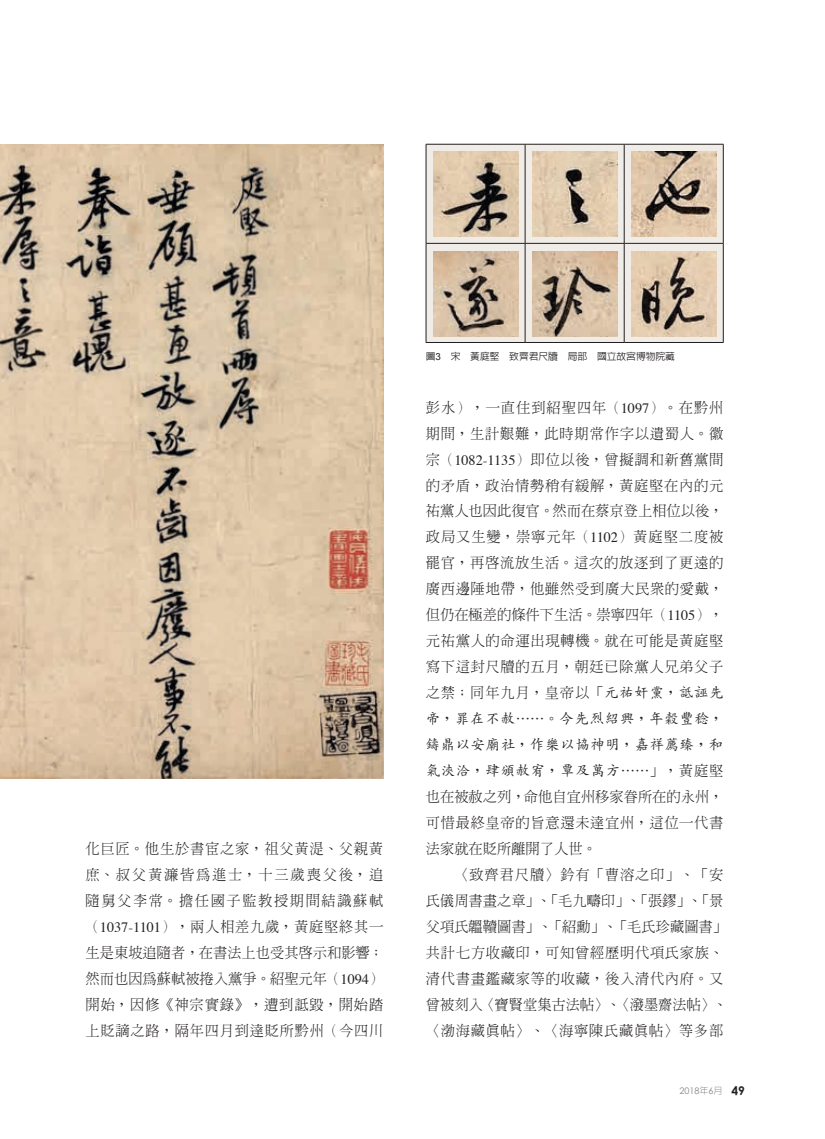
<style>
.page{position:relative;width:825px;height:1139px;background:#fff}
.page>*{position:absolute;margin:0;border:0;box-sizing:border-box;transform-origin:0 0}
.t1{font:300 14.25px/26px "AR Ming B5";letter-spacing:.05em;color:#231f20;text-align:justify}
.t2{font:500 14.25px/26px "AR Kai B5";letter-spacing:.065em;color:#231f20;text-align:justify}
.t3{font:500 9.75px "AR Hei B5";color:#231f20}
.t4{font:9px "Century Gothic";color:#808285}
.s1{font-family:"Times";font-weight:400}
.s2{font-family:"Arial";font-weight:400}
.s3{font-family:"AR Kai B5";font-weight:500}
.s4{font-family:"AR Ming B5";font-weight:300}
.s5{font-family:"AR Hei B5";font-weight:300}
.s6{font-weight:700;font-size:12px;color:#231f20}
</style>
<div class="page">
<img style="left:0;top:144px;width:383px;height:634px">
<svg style="left:427px;top:145px;width:296px;height:197px;background:#eae5de"></svg>
<hr style="left:426px;top:144px;width:99px;height:1px;background:#231f20">
<hr style="left:426px;top:144px;width:1px;height:99px;background:#231f20">
<hr style="left:525px;top:144px;width:99px;height:1px;background:#231f20">
<hr style="left:525px;top:144px;width:1px;height:99px;background:#231f20">
<hr style="left:624px;top:144px;width:99px;height:1px;background:#231f20">
<hr style="left:624px;top:144px;width:1px;height:99px;background:#231f20">
<hr style="left:723px;top:144px;width:1px;height:99px;background:#231f20">
<hr style="left:426px;top:243px;width:99px;height:1px;background:#231f20">
<hr style="left:426px;top:243px;width:1px;height:99px;background:#231f20">
<hr style="left:525px;top:243px;width:99px;height:1px;background:#231f20">
<hr style="left:525px;top:243px;width:1px;height:99px;background:#231f20">
<hr style="left:624px;top:243px;width:99px;height:1px;background:#231f20">
<hr style="left:624px;top:243px;width:1px;height:99px;background:#231f20">
<hr style="left:723px;top:243px;width:1px;height:99px;background:#231f20">
<hr style="left:426px;top:342px;width:99px;height:1px;background:#231f20">
<hr style="left:525px;top:342px;width:99px;height:1px;background:#231f20">
<hr style="left:624px;top:342px;width:99px;height:1px;background:#231f20">
<img style="left:433px;top:152px;width:85px;height:85px">
<img style="left:532px;top:152px;width:85px;height:85px">
<img style="left:631px;top:152px;width:85px;height:85px">
<img style="left:433px;top:251px;width:85px;height:85px">
<img style="left:532px;top:251px;width:85px;height:85px">
<img style="left:631px;top:251px;width:85px;height:85px">
<p class="t1" style="left:86px;top:835px;width:299px">化巨匠。他生於書宦之家，祖父黃湜、父親黃庶、叔父黃濂皆為進士，十三歲喪父後，追隨舅父李常。擔任國子監教授期間結識蘇軾（<span class="s1">1037-1101</span>），兩人相差九歲，黃庭堅終其一生是東坡追隨者，在書法上也受其啟示和影響；然而也因為蘇軾被捲入黨爭。紹聖元年（<span class="s1">1094</span>）開始，因修《神宗實錄》，遭到詆毀，開始踏上貶謫之路，隔年四月到達貶所黔州（今四川</p>
<p class="t3" style="left:426px;top:351px;width:251px">圖<span class="s2">3</span>　宋　黃庭堅　致齊君尺牘　局部　國立故宮博物院藏</p>
<p class="t1" style="left:426px;top:394px;width:299px">彭水），一直住到紹聖四年（<span class="s1">1097</span>）。在黔州期間，生計艱難，此時期常作字以遺蜀人。徽宗（<span class="s1">1082-1135</span>）即位以後，曾擬調和新舊黨間的矛盾，政治情勢稍有緩解，黃庭堅在內的元祐黨人也因此復官。然而在蔡京登上相位以後，政局又生變，崇寧元年（<span class="s1">1102</span>）黃庭堅二度被罷官，再啟流放生活。這次的放逐到了更遠的廣西邊陲地帶，他雖然受到廣大民眾的愛戴，但仍在極差的條件下生活。崇寧四年（<span class="s1">1105</span>），元祐黨人的命運出現轉機。就在可能是黃庭堅寫下這封尺牘的五月，朝廷已除黨人兄弟父子之禁；同年九月，皇帝以「<span class="s3">元祐奸黨，詆誣先</span></p>
<p class="t2" style="left:426px;top:705px;width:299px">帝，罪在不赦⋯⋯。今先烈紹興，年穀豐稔，鑄鼎以安廟社，作樂以協神明，嘉祥薦臻，和氣浹洽，肆頒赦宥，覃及萬方⋯⋯<span class="s4">」，黃庭堅</span></p>
<p class="t1" style="left:426px;top:783px;width:303px;text-align:left">也在被赦之列，命他自宜州移家眷所在的永州，可惜最終皇帝的旨意還未達宜州，這位一代書法家就在貶所離開了人世。<br>　　〈致齊君尺牘〉鈐有「曹溶之印」、「安氏儀周書畫之章」、「毛九疇印」、「張鏐」、「景父項氏韞韇圖書」、「紹勳」、「毛氏珍藏圖書」共計七方收藏印，可知曾經歷明代項氏家族、清代書畫鑑藏家等的收藏，後入清代內府。又曾被刻入〈寶賢堂集古法帖〉、〈潑墨齋法帖〉、〈渤海藏真帖〉、〈海寧陳氏藏真帖〉等多部</p>
<p class="t4" style="left:679px;top:1084px;width:67px">2018<span class="s5">年</span>6<span class="s5">月</span> <span class="s6">49</span></p>
</div>
